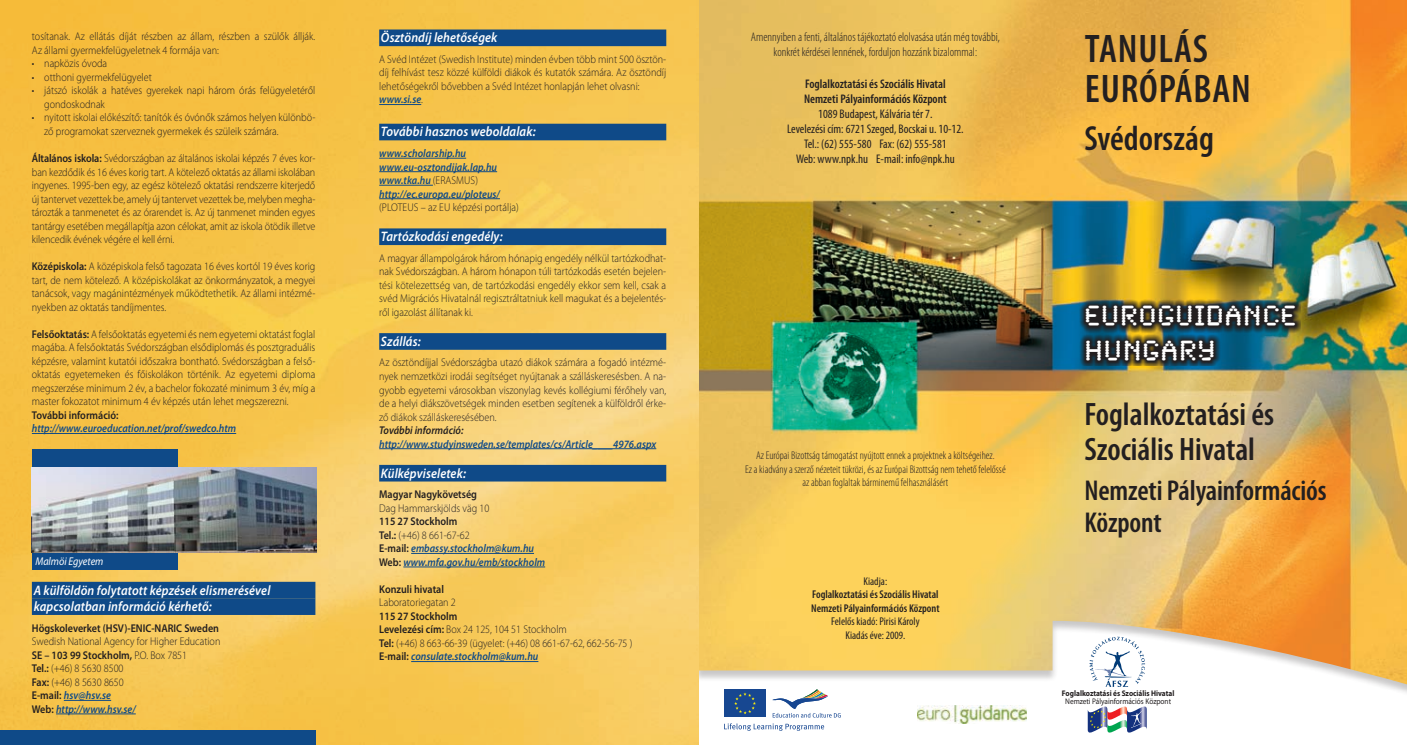
<style>
.page{position:relative;width:1407px;height:745px;background:#fff}
.page>*{position:absolute;margin:0;border:0;box-sizing:border-box;transform-origin:0 0}
.t1{font:600 condensed 40px/40px "Myriad Pro";letter-spacing:.02em;color:#231f20}
.t2{font:600 condensed 35px "Myriad Pro";color:#231f20}
.t3{font:600 condensed 32.5px/35px "Myriad Pro";color:#231f20}
.t4{font:600 condensed 28.75px/31.2px "Myriad Pro";letter-spacing:-.005em;color:#231f20}
.t5{font:28.75px/34.5px "Synchro LET";letter-spacing:.04em;color:#fff}
.t6{font:italic 600 13.75px/16.5px "Myriad Pro";letter-spacing:.01em;color:#fff;scale:.9 1}
.t7{font:condensed 12.5px/15px "Myriad Pro";color:#231f20;text-align:center}
.t8{font:300 condensed 12.5px/15px "Myriad Pro";color:#231f20;text-align:center}
.t9{font:600 condensed 12.5px/15px "Myriad Pro";color:#231f20}
.t10{font:300 11.25px/13.5px "Myriad Pro";color:#231f20;scale:.9 1}
.t11{font:italic 600 11.25px/13.5px "Myriad Pro";color:#0f4a88;scale:.9 1}
.t12{font:300 condensed 11.25px/13.5px "Myriad Pro";color:#231f20;text-align:center}
.t13{font:600 11.25px "Myriad Pro";color:#231f20;scale:.9 1}
.t14{font:600 condensed 11.25px/13.5px "Myriad Pro";color:#231f20}
.t15{font:condensed 11.25px/13.5px "Myriad Pro";color:#231f20;text-align:center}
.t16{font:italic 600 11.25px "Myriad Pro";color:#231f20;scale:.9 1}
.t17{font:italic 11.25px "Myriad Pro";color:#fff;scale:.9 1}
.t18{font:700 8.12px "Myriad Pro";color:#231f20;scale:.9 1}
.t19{font:8.12px "Myriad Pro";color:#231f20;scale:.9 1}
.s1{font-weight:600}
.s2{font-weight:600;font-style:italic;color:#0f4a88}
.s3{font-weight:300;font-style:normal;color:#231f20}
.s4{font-style:normal;color:#231f20}
</style>
<div class="page">
<img style="left:698px;top:0;width:709px;height:684px">
<img style="left:0;top:0;width:698px;height:744px">
<div style="left:0;top:730px;width:315px;height:14px;background:#0f4a88"></div>
<hr style="left:32px;top:433px;width:204px;height:1px;background:#0f4a88">
<div style="left:32px;top:581px;width:283px;height:17px;background:#0f4a88"></div>
<div style="left:32px;top:598px;width:283px;height:16px;background:#0f4a88"></div>
<hr style="left:64px;top:699px;width:47px;height:1px;background:#0f4a88">
<hr style="left:56px;top:713px;width:80px;height:1px;background:#0f4a88">
<div style="left:379px;top:29px;width:287px;height:17px;background:#0f4a88"></div>
<hr style="left:379px;top:104px;width:42px;height:1px;background:#0f4a88">
<div style="left:379px;top:124px;width:287px;height:16px;background:#0f4a88"></div>
<hr style="left:379px;top:158px;width:87px;height:1px;background:#0f4a88">
<hr style="left:379px;top:171px;width:118px;height:1px;background:#0f4a88">
<hr style="left:379px;top:185px;width:54px;height:1px;background:#0f4a88">
<hr style="left:379px;top:198px;width:121px;height:1px;background:#0f4a88">
<div style="left:379px;top:228px;width:287px;height:17px;background:#0f4a88"></div>
<div style="left:379px;top:333px;width:287px;height:16px;background:#0f4a88"></div>
<hr style="left:379px;top:448px;width:277px;height:1px;background:#0f4a88">
<div style="left:379px;top:464px;width:287px;height:17px;background:#0f4a88"></div>
<hr style="left:411px;top:552px;width:123px;height:1px;background:#0f4a88">
<hr style="left:403px;top:566px;width:142px;height:1px;background:#0f4a88">
<hr style="left:411px;top:660px;width:127px;height:1px;background:#0f4a88">
<img style="left:1077px;top:297px;width:223px;height:68px">
<div style="left:32px;top:449px;width:145px;height:120px;background:#0f4a88"></div>
<img style="left:32px;top:467px;width:284px;height:85px">
<img style="left:917px;top:705px;width:109px;height:17px">
<svg style="left:724px;top:723px;width:100px;height:7px"></svg>
<div style="left:724px;top:689px;width:42px;height:28px;background:#174791"></div>
<svg style="left:734px;top:693px;width:22px;height:20px"></svg>
<svg style="left:772px;top:689px;width:69px;height:28px"></svg>
<svg style="left:1089px;top:636px;width:56px;height:50px"></svg>
<svg style="left:1088px;top:706px;width:59px;height:26px"></svg>
<p class="t10" style="left:32px;top:30px;width:316px">tosítanak. Az ellátás díját részben az állam, részben a szülők állják.<br>Az állami gyermekfelügyeletnek 4 formája van:</p>
<p class="t10" style="left:32px;top:57px;width:85px">• napközis óvoda</p>
<p class="t10" style="left:32px;top:71px;width:135px">• otthoni gyermekfelügyelet</p>
<p class="t10" style="left:44px;top:84px;width:303px;text-indent:-12px">• játszó iskolák a hatéves gyerekek napi három órás felügyeletéről gondoskodnak</p>
<p class="t10" style="left:44px;top:111px;width:303px;text-indent:-12px">• nyitott iskolai előkészítő: tanítók és óvónők számos helyen különbö&shy;ző programokat szerveznek gyermekek és szüleik számára.</p>
<p class="t10" style="left:32px;top:152px;width:316px;text-align:justify"><span class="s1">Általános iskola:</span> Svédországban az általános iskolai képzés 7 éves kor&shy;ban kezdődik és 16 éves korig tart. A kötelező oktatás az állami iskolában ingyenes. 1995-ben egy, az egész kötelező oktatási rendszerre kiterjedő új tantervet vezettek be, amely új tantervet vezettek be, melyben megha&shy;tározták a tanmenetet és az órarendet is. Az új tanmenet minden egyes tantárgy esetében megállapítja azon célokat, amit az iskola ötödik illetve kilencedik évének végére el kell érni.</p>
<p class="t10" style="left:32px;top:260px;width:317px;text-align:justify"><span class="s1">Középiskola:</span> A középiskola felső tagozata 16 éves kortól 19 éves korig tart, de nem kötelező. A középiskolákat az önkormányzatok, a megyei tanácsok, vagy magánintézmények működtethetik. Az állami intézmé&shy;nyekben az oktatás tandíjmentes.</p>
<p class="t10" style="left:32px;top:327px;width:316px;text-align:justify"><span class="s1">Felsőoktatás:</span> A felsőoktatás egyetemi és nem egyetemi oktatást foglal magába. A felsőoktatás Svédországban elsődiplomás és posztgraduális képzésre, valamint kutatói időszakra bontható. Svédországban a felső&shy;oktatás egyetemeken és főiskolákon történik. Az egyetemi diploma megszerzése minimum 2 év, a bachelor fokozaté minimum 3 év, míg a master fokozatot minimum 4 év képzés után lehet megszerezni.</p>
<p class="t13" style="left:32px;top:407px;width:98px">További információ:</p>
<p class="t11" style="left:32px;top:421px;width:228px">http://www.euroeducation.net/prof/swedco.htm</p>
<p class="t17" style="left:35px;top:554px;width:77px">Malmöi Egyetem</p>
<p class="t6" style="left:34px;top:581px;width:265px">A külföldön folytatott képzések elismerésével kapcsolatban információ kérhető:</p>
<p class="t13" style="left:32px;top:620px;width:209px">Högskoleverket (HSV)-ENIC-NARIC Sweden</p>
<p class="t10" style="left:32px;top:634px;width:211px">Swedish National Agency for Higher Education<br><span class="s1">SE – 103 99 Stockholm,</span> P.O. Box 7851<br><span class="s1">Tel.:</span> (+46) 8 5630 8500<br><span class="s1">Fax:</span> (+46) 8 5630 8650<br><span class="s1">E-mail:</span> <span class="s2">hsv@hsv.se<br></span><span class="s1">Web:</span> <span class="s2">http://www.hsv.se/</span></p>
<p class="t6" style="left:381px;top:29px;width:131px">Ösztöndíj lehetőségek</p>
<p class="t10" style="left:379px;top:52px;width:320px">A Svéd Intézet (Swedish Institute) minden évben több mint 500 ösztön&shy;díj felhívást tesz közzé külföldi diákok és kutatók számára. Az ösztöndíj lehetőségekről bővebben a Svéd Intézet honlapján lehet olvasni: <span class="s2">www.si.se</span>.</p>
<p class="t6" style="left:381px;top:123px;width:173px">További hasznos weboldalak:</p>
<p class="t11" style="left:379px;top:146px;width:136px">www.scholarship.hu www.eu-osztondijak.lap.hu www.tka.hu <span class="s3">(ERASMUS) </span>http://ec.europa.eu/ploteus/</p>
<p class="t10" style="left:379px;top:201px;width:157px">(PLOTEUS – az EU képzési portálja)</p>
<p class="t6" style="left:381px;top:228px;width:137px">Tartózkodási engedély:</p>
<p class="t10" style="left:379px;top:251px;width:320px;text-align:justify">A magyar állampolgárok három hónapig engedély nélkül tartózkodhat&shy;nak Svédországban. A három hónapon túli tartózkodás esetén bejelen&shy;tési kötelezettség van, de tartózkodási engedély ekkor sem kell, csak a svéd Migrációs Hivatalnál regisztráltatniuk kell magukat és a bejelentés&shy;ről igazolást állítanak ki.</p>
<p class="t6" style="left:381px;top:332px;width:46px">Szállás:</p>
<p class="t10" style="left:379px;top:356px;width:320px;text-align:justify">Az ösztöndíjjal Svédországba utazó diákok számára a fogadó intézmé&shy;nyek nemzetközi irodái segítséget nyújtanak a szálláskeresésben. A na&shy;gyobb egyetemi városokban viszonylag kevés kollégiumi férőhely van, de a helyi diákszövetségek minden esetben segítenek a külföldről érke&shy;ző diákok szálláskeresésében.</p>
<p class="t16" style="left:379px;top:423px;width:95px">További információ:</p>
<p class="t11" style="left:379px;top:436px;width:309px">http://www.studyinsweden.se/templates/cs/Article____4976.aspx</p>
<p class="t6" style="left:381px;top:464px;width:96px">Külképviseletek:</p>
<p class="t13" style="left:379px;top:487px;width:110px">Magyar Nagykövetség</p>
<p class="t10" style="left:379px;top:501px;width:124px">Dag Hammarskjölds väg 10</p>
<p class="t11" style="left:379px;top:514px;width:186px"><span class="s4">115 27 Stockholm<br>Tel.:</span> <span class="s3">(+46) 8 661-67-62<br></span><span class="s4">E-mail:</span> embassy.stockholm@kum.hu<br><span class="s4">Web:</span> www.mfa.gov.hu/emb/stockholm</p>
<p class="t13" style="left:379px;top:581px;width:73px">Konzuli hivatal</p>
<p class="t10" style="left:379px;top:595px;width:87px">Laboratoriegatan 2</p>
<p class="t10" style="left:379px;top:609px;width:283px"><span class="s1">115 27 Stockholm<br>Levelezési cím:</span> Box 24 125, 104 51 Stockholm<br><span class="s1">Tel:</span> (+46) 8 663-66-39 (ügyelet: (+46) 08 661-67-62, 662-56-75 )<br><span class="s1">E-mail:</span> <span class="s2">consulate.stockholm@kum.hu</span></p>
<p class="t8" style="left:751px;top:30px;width:250px">Amennyiben a fenti, általános tájékoztató elolvasása után még további, konkrét kérdései lennének, forduljon hozzánk bizalommal:</p>
<p class="t9" style="left:804px;top:77px;width:144px">Foglalkoztatási és Szociális Hivatal<br>Nemzeti Pályainformációs Központ</p>
<p class="t7" style="left:787px;top:106px;width:178px">1089 Budapest, Kálvária tér 7.<br>Levelezési cím: 6721 Szeged, Bocskai u. 10-12.<br>Tel.: (62) 555-580 Fax: (62) 555-581<br>Web: www.npk.hu E-mail: info@npk.hu</p>
<p class="t12" style="left:745px;top:448px;width:262px">Az Európai Bizottság támogatást nyújtott ennek a projektnek a költségeihez.<br>Ez a kiadvány a szerző nézeteit tükrözi, és az Európai Bizottság nem tehető felelőssé az abban foglaltak bárminemű felhasználásért</p>
<p class="t15" style="left:863px;top:573px;width:25px">Kiadja:</p>
<p class="t14" style="left:811px;top:587px;width:130px">Foglalkoztatási és Szociális Hivatal<br>Nemzeti Pályainformációs Központ</p>
<p class="t15" style="left:831px;top:614px;width:90px">Felelős kiadó: Pirisi Károly<br>Kiadás éve: 2009.</p>
<h1 class="t1" style="left:1085px;top:29px;width:167px">Tanulás<br>Európában</h1>
<h2 class="t2" style="left:1084px;top:119px;width:131px">Svédország</h2>
<h3 class="t5" style="left:1084px;top:294px;width:213px">EUROGUIDANCE<br>HUNGARY</h3>
<h3 class="t3" style="left:1084px;top:397px;width:191px">Foglalkoztatási és<br>Szociális Hivatal</h3>
<h3 class="t4" style="left:1084px;top:475px;width:244px">Nemzeti Pályainformációs<br>Központ</h3>
<p class="t18" style="left:1062px;top:687px;width:126px">Foglalkoztatási és Szociális Hivatal</p>
<p class="t19" style="left:1065px;top:696px;width:119px">Nemzeti Pályainformációs Központ</p>
</div>
